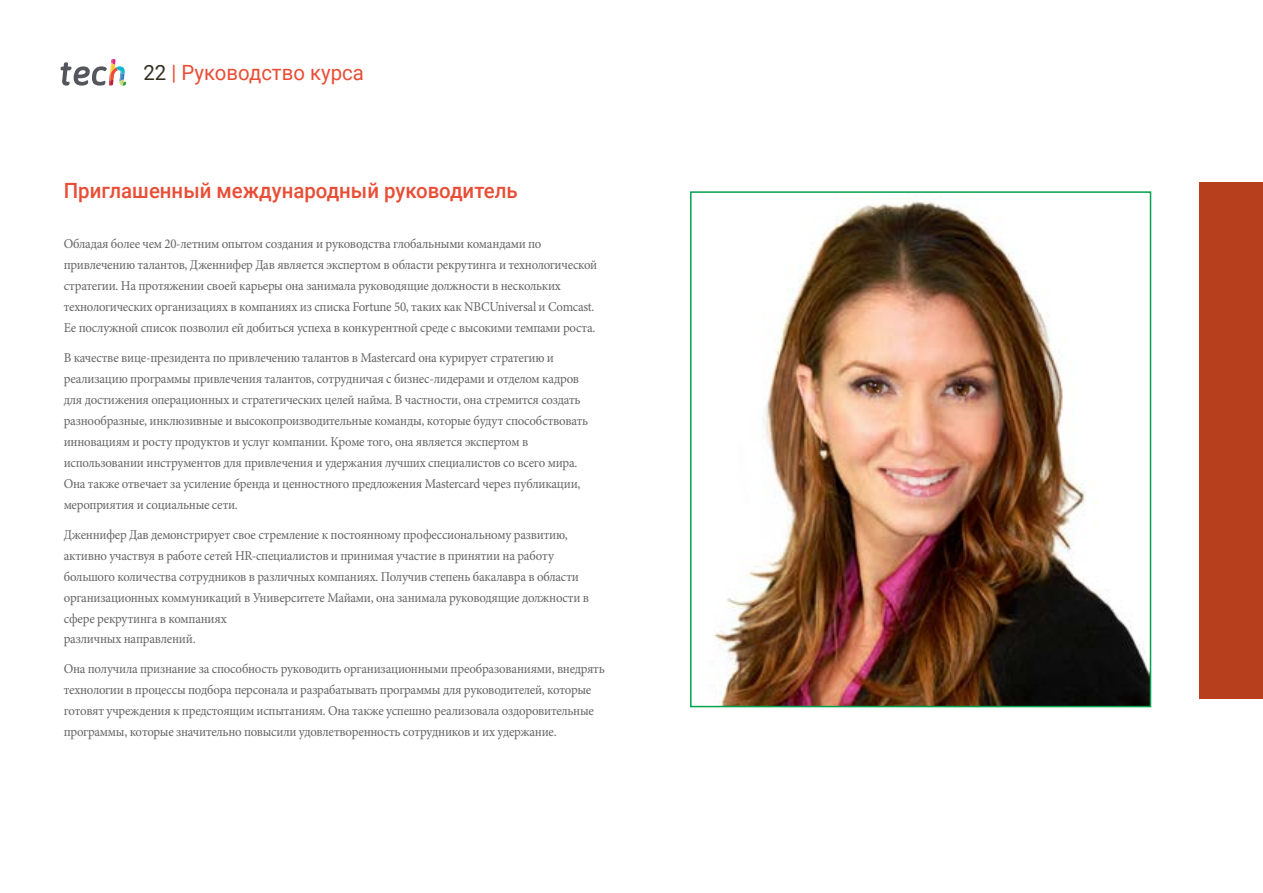
<style>
.page{position:relative;width:1263px;height:893px;background:#fff}
.page>*{position:absolute;margin:0;border:0;box-sizing:border-box;transform-origin:0 0}
.t1{font:500 21px "Roboto";color:#e94d35}
.t2{font:21px "Roboto";color:#e94d35}
.t3{font:13.5px/21px "Minion Pro";letter-spacing:-.02em;color:#656565;scale:.95 1}
.s1{color:#312e20}
</style>
<div class="page">
<div style="left:1199px;top:182px;width:64px;height:516px;background:#b73f1d"></div>
<svg style="left:61px;top:59px;width:65px;height:27px"></svg>
<img style="left:714px;top:200px;width:434px;height:504px">
<div style="left:690px;top:191px;width:461px;height:516px;border:2px solid #04a14d"></div>
<h1 class="t2" style="left:144px;top:57px;width:222px"><span class="s1">22</span> | Руководство курса</h1>
<h1 class="t1" style="left:64px;top:176px;width:455px">Приглашенный международный руководитель</h1>
<p class="t3" style="left:64px;top:234px;width:563px">Обладая более чем 20-летним опытом создания и руководства глобальными командами по привлечению талантов, Дженнифер Дав является экспертом в области рекрутинга и технологической стратегии. На протяжении своей карьеры она занимала руководящие должности в нескольких технологических организациях в компаниях из списка Fortune 50, таких как NBCUniversal и Comcast.<br>Ее послужной список позволил ей добиться успеха в конкурентной среде с высокими темпами роста.</p>
<p class="t3" style="left:64px;top:347px;width:553px">В качестве вице-президента по привлечению талантов в Mastercard она курирует стратегию и реализацию программы привлечения талантов, сотрудничая с бизнес-лидерами и отделом кадров для достижения операционных и стратегических целей найма. В частности, она стремится создать разнообразные, инклюзивные и высокопроизводительные команды, которые будут способствовать инновациям и росту продуктов и услуг компании. Кроме того, она является экспертом в использовании инструментов для привлечения и удержания лучших специалистов со всего мира.<br>Она также отвечает за усиление бренда и ценностного предложения Mastercard через публикации, мероприятия и социальные сети.</p>
<p class="t3" style="left:64px;top:524px;width:554px">Дженнифер Дав демонстрирует свое стремление к постоянному профессиональному развитию, активно участвуя в работе сетей HR-специалистов и принимая участие в принятии на работу большого количества сотрудников в различных компаниях. Получив степень бакалавра в области организационных коммуникаций в Университете Майами, она занимала руководящие должности в сфере рекрутинга в компаниях<br>различных направлений.</p>
<p class="t3" style="left:64px;top:658px;width:571px">Она получила признание за способность руководить организационными преобразованиями, внедрять технологии в процессы подбора персонала и разрабатывать программы для руководителей, которые готовят учреждения к предстоящим испытаниям. Она также успешно реализовала оздоровительные программы, которые значительно повысили удовлетворенность сотрудников и их удержание.</p>
</div>
